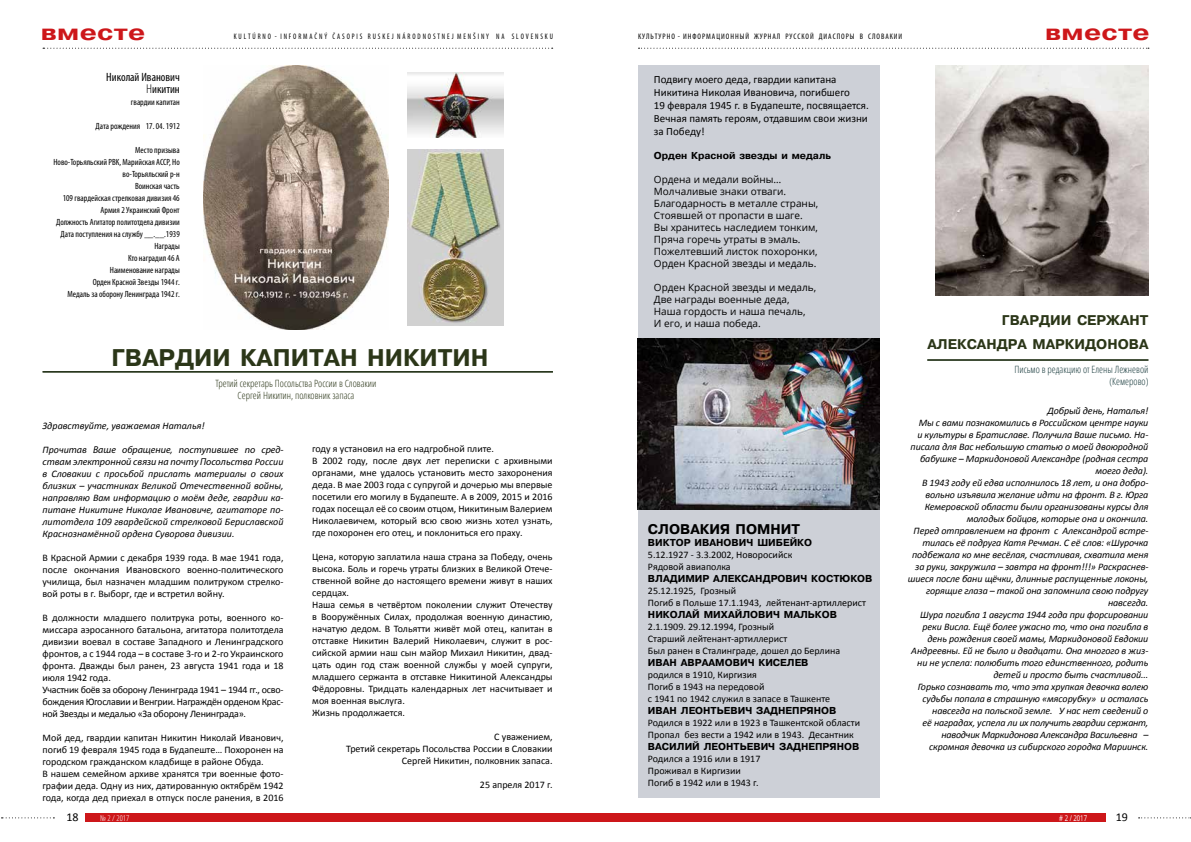
<style>
.page{position:relative;width:1191px;height:842px;background:#fff}
.page>*{position:absolute;margin:0;border:0;box-sizing:border-box;transform-origin:0 0}
.t1{font:700 24px "Pragmatica CTT";color:#2b3618}
.t2{font:700 22px "Pragmatica CTT";letter-spacing:.01em;color:#cd171a;scale:1.25 1}
.t3{font:700 14px/24px "Pragmatica CTT";color:#2b3618;text-align:right}
.t4{font:700 14px "Pragmatica CTT";color:#000}
.t5{font:condensed 12px/12px "Myriad Pro";color:#000;text-align:right}
.t6{font:12px "Calibri";color:#000}
.t7{font:11px/13.2px "Calibri";color:#000}
.t8{font:10px/12px "Calibri";color:#000}
.t9{font:italic 10px/12px "Calibri";letter-spacing:-.01em;color:#000;text-align:justify}
.t10{font:10px/12px "Open Sans";color:#000}
.t11{font:700 10px "Pragmatica CTT";color:#000}
.t12{font:italic 10px/12px "Myriad Pro";color:#000}
.t13{font:300 condensed 10px/12px "Open Sans";color:#2b3618;text-align:center}
.t14{font:300 condensed 10px/12px "Open Sans";color:#1b3d3f;text-align:right}
.t15{font:condensed 9px/12px "Myriad Pro";color:#000;text-align:right}
.t16{font:condensed 8px "Myriad Pro";letter-spacing:.12em;color:#000;scale:.9 1}
.t17{font:condensed 8px "Myriad Pro";letter-spacing:.12em;color:#000}
.t18{font:300 condensed 8px "Open Sans";color:#fff}
.t19{font:8px "Open Sans";color:#fff;scale:.75 1}
.s1{font-family:"Open Sans";font-weight:300}
.s2{font-family:"Calibri"}
</style>
<div class="page">
<svg style="left:638px;top:48px;width:511px;height:1px"></svg>
<svg style="left:43px;top:48px;width:510px;height:1px"></svg>
<div style="left:595px;top:814px;width:510px;height:8px;background:#cd171a"></div>
<div style="left:85px;top:814px;width:510px;height:8px;background:#cd171a"></div>
<svg style="left:1138px;top:817px;width:53px;height:1px"></svg>
<svg style="left:1px;top:817px;width:53px;height:1px"></svg>
<img style="left:204px;top:65px;width:184px;height:264px">
<hr style="left:43px;top:371px;width:510px;height:1px;background:#26351b">
<hr style="left:43px;top:372px;width:510px;height:1px;background:#26351b">
<hr style="left:927px;top:359px;width:221px;height:1px;background:#26351b">
<hr style="left:927px;top:360px;width:221px;height:1px;background:#26351b">
<img style="left:407px;top:73px;width:97px;height:64px">
<img style="left:407px;top:149px;width:97px;height:176px">
<div style="left:638px;top:65px;width:241px;height:732px;background:#cdd0d7"></div>
<img style="left:638px;top:338px;width:241px;height:171px">
<img style="left:935px;top:65px;width:213px;height:231px">
<h2 class="t2" style="left:41px;top:20px;width:85px">вместе</h2>
<p class="t16" style="left:234px;top:32px;width:356px">K U L T Ú R N O - I N F O R M A Č N Ý Č A S O P I S R U S K E J N Á R O D N O S T N E J M E N Š I N Y N A S L O V E N S K U</p>
<p class="t17" style="left:638px;top:32px;width:266px">КУЛЬТУРНО - ИНФОРМАЦИОННЫЙ ЖУРНАЛ РУССКОЙ ДИАСПОРЫ В СЛОВАКИИ</p>
<h2 class="t2" style="left:1045px;top:20px;width:85px">вместе</h2>
<p class="t5" style="left:106px;top:71px;width:75px">Николай Иванович<br><span class="s1">Н</span>икитин</p>
<p class="t15" style="left:131px;top:96px;width:50px">гвардии капитан</p>
<p class="t15" style="left:96px;top:120px;width:86px">Дата рождения 17. 04. 1912</p>
<p class="t15" style="left:53px;top:144px;width:128px">Место призыва<br>Ново-Торьяльский РВК, Марийская АССР, Но во-Торьяльский р-н<br>Воинская часть<br>109 гвардейская стрелковая дивизия 46<br>Армия 2 Украинский Фронт<br>Должность Агитатор политотдела дивизии<br>Дата поступления на службу __.__.1939<br>Награды<br>Кто наградил 46 А<br>Наименование награды<br>Орден Красной Звезды 1944 г.<br>Медаль за оборону Ленинграда 1942 г.</p>
<h1 class="t1" style="left:112px;top:344px;width:378px">ГВАРДИИ КАПИТАН НИКИТИН</h1>
<p class="t13" style="left:215px;top:377px;width:162px">Третий секретарь Посольства России в Словакии<br>Сергей Никитин, полковник запаса</p>
<p class="t9" style="left:43px;top:419px;width:164px">Здравствуйте, уважаемая Наталья!</p>
<p class="t12" style="left:43px;top:443px;width:242px"><span class="s2">Прочи</span>тав Ваше обращение, поступившее по сред&shy;ствам электронной связи на почту Посол<span class="s2">ьства России</span></p>
<p class="t9" style="left:43px;top:467px;width:242px">в Словакии с просьбой прислать материалы о своих близких – участниках Великой Отечественной войны, направляю Вам информацию о моём деде, гвардии ка&shy;питане Никитине Николае Ивановиче, агитаторе по&shy;литотдела 109 гвардейской стрелковой Бериславской Краснознамённой ордена Суворова дивизии.</p>
<p class="t8" style="left:43px;top:551px;width:242px;text-align:justify">В Красной Армии с декабря 1939 года. В мае 1941 года, после окончания Ивановского военно-политического училища, был назначен младшим политруком стрелко&shy;вой роты в г. Выборг, где и встретил войну.</p>
<p class="t8" style="left:43px;top:611px;width:242px">В должности младшего политрука роты, военного ко&shy;миссара аэросанного батальона, агитатора политотдела дивизии воевал в составе Западного и Ленинградского фронтов, а с 1944 года – в составе 3-го и 2-го Украинского фронта. Дважды был ранен, 23 августа 1941 года и 18 июля 1942 года.<br>Участник боёв за оборону Ленинграда 1941 – 1944 гг., осво&shy;бождения Югославии и Венгрии. Награждён орденом Крас&shy;ной Звезды и медалью «За оборону Ленинграда».</p>
<p class="t8" style="left:43px;top:731px;width:242px">Мой дед, гвардии капитан Никитин Николай Иванович, погиб 19 февраля 1945 года в Будапеште… Похоронен на городском гражданском кладбище в районе Обуда.<br>В нашем семейном архиве хранятся три военные фото&shy;графии деда. Одну из них, датированную октябрём 1942 года, когда дед приехал в отпуск после ранения, в 2016</p>
<p class="t8" style="left:312px;top:442px;width:242px">году я установил на его надгробной плите.<br>В 2002 году, после двух лет переписки с архивными органами, мне удалось установить место захоронения деда. В мае 2003 года с супругой и дочерью мы впервые посетили его могилу в Будапеште. А в 2009, 2015 и 2016 годах посещал её со своим отцом, Никитиным Валерием Николаевичем, который всю свою жизнь хотел узнать, где похоронен его отец, и поклониться его праху.</p>
<p class="t8" style="left:312px;top:550px;width:242px">Цена, которую заплатила наша страна за Победу, очень высока. Боль и горечь утраты близких в Великой Отече&shy;ственной войне до настоящего времени живут в наших сердцах.<br>Наша семья в четвёртом поколении служит Отечеству в Вооружённых Силах, продолжая военную династию, начатую дедом. В Тольятти живёт мой отец, капитан в отставке Никитин Валерий Николаевич, служит в рос&shy;сийской армии наш сын майор Михаил Никитин, двад&shy;цать один год стаж военной службы у моей супруги, младшего сержанта в отставке Никитиной Александры Фёдоровны. Тридцать календарных лет насчитывает и моя военная выслуга.<br>Жизнь продолжается.</p>
<p class="t8" style="left:346px;top:730px;width:208px;text-align:right">С уважением,<br>Третий секретарь Посольства России в Словакии<br>Сергей Никитин, полковник запаса.</p>
<p class="t8" style="left:480px;top:778px;width:74px">25 апреля 2017 г.</p>
<p class="t7" style="left:654px;top:72px;width:216px">Подвигу моего деда, гвардии капитана Никитина Николая Ивановича, погибшего<br>19 февраля 1945 г. в Будапеште, посвящается.<br>Вечная память героям, отдавшим свои жизни за Победу!</p>
<p class="t11" style="left:654px;top:150px;width:178px">Орден Красной звезды и медаль</p>
<p class="t10" style="left:654px;top:173px;width:166px">Ордена и медали войны…<br>Молчаливые знаки отваги.<br>Благодарность в металле страны,<br>Стоявшей от пропасти в шаге.<br>Вы хранитесь наследием тонким,<br>Пряча горечь утраты в эмаль.<br>Пожелтевший листок похоронки,<br>Орден Красной звезды и медаль.</p>
<p class="t10" style="left:654px;top:281px;width:164px">Орден Красной звезды и медаль,<br>Две награды военные деда,<br>Наша гордость и наша печаль,<br>И его, и наша победа.</p>
<h3 class="t4" style="left:648px;top:521px;width:154px">СЛОВАКИЯ ПОМНИТ</h3>
<p class="t11" style="left:648px;top:537px;width:166px">ВИКТОР ИВАНОВИЧ ШИБЕЙКО</p>
<p class="t8" style="left:648px;top:548px;width:146px">5.12.1927 - 3.3.2002, Новоросийск<br>Рядовой авиаполка</p>
<p class="t11" style="left:648px;top:573px;width:226px">ВЛАДИМИР АЛЕКСАНДРОВИЧ КОСТЮКОВ</p>
<p class="t8" style="left:648px;top:584px;width:219px">25.12.1925, Грозный<br>Погиб в Польше 17.1.1943, лейтенант-артиллерист</p>
<p class="t11" style="left:648px;top:609px;width:190px">НИКОЛАЙ МИХАЙЛОВИЧ МАЛЬКОВ</p>
<p class="t8" style="left:648px;top:620px;width:194px">2.1.1909. 29.12.1994, Грозный<br>Старший лейтенант-артиллерист<br>Был ранен в Сталинграде, дошел до Берлина</p>
<p class="t11" style="left:648px;top:657px;width:162px">ИВАН АВРААМОВИЧ КИСЕЛЕВ</p>
<p class="t8" style="left:648px;top:668px;width:184px">родился в 1910, Киргизия<br>Погиб в 1943 на передовой<br>с 1941 по 1942 служил в запасе в Ташкенте</p>
<p class="t11" style="left:648px;top:705px;width:190px">ИВАН ЛЕОНТЬЕВИЧ ЗАДНЕПРЯНОВ</p>
<p class="t8" style="left:648px;top:716px;width:214px">Родился в 1922 или в 1923 в Ташкентской области<br>Пропал без вести а 1942 или в 1943. Десантник</p>
<p class="t11" style="left:648px;top:741px;width:213px">ВАСИЛИЙ ЛЕОНТЬЕВИЧ ЗАДНЕПРЯНОВ</p>
<p class="t8" style="left:648px;top:752px;width:114px">Родился а 1916 или в 1917<br>Проживал в Киргизии<br>Погиб в 1942 или в 1943 г.</p>
<h3 class="t3" style="left:927px;top:309px;width:222px">ГВАРДИИ СЕРЖАНТ<br>АЛЕКСАНДРА МАРКИДОНОВА</h3>
<p class="t14" style="left:1014px;top:363px;width:136px">Письмо в редакцию от Елены Лежневой (Кемерово)</p>
<p class="t9" style="left:907px;top:404px;width:242px;text-align:right">Добрый день, Наталья!<br>Мы с вами познакомились в Российском центре науки<br>и культуры в Братиславе. Получила Ваше письмо. На&shy;писала для Вас небольшую статью о моей двоюродной бабушке – Маркидоновой Александре (родная сестра моего деда).<br>В 1943 году ей едва исполнилось 18 лет, и она добро&shy;вольно изъявила желание идти на фронт. В г. Юрга Кемеровской области были организованы курсы для молодых бойцов, которые она и окончила.<br>Перед отправлением на фронт с Александрой встре&shy;тилась её подруга Катя Речман. С её слов: «Шурочка подбежала ко мне весёлая, счастливая, схватила меня за руки, закружила – завтра на фронт!!!» Раскраснев&shy;шиеся после бани щёчки, длинные распущенные локоны, горящие глаза – такой она запомнила свою подругу навсегда.<br>Шура погибла 1 августа 1944 года при форсировании реки Висла. Ещё более ужасно то, что она погибла в день рождения своей мамы, Маркидоновой Евдокии Андреевны. Ей не было и двадцати. Она многого в жиз&shy;ни не успела: полюбить того единственного, родить детей и просто быть счастливой...<br>Горько сознавать то, что эта хрупкая девочка волею судьбы попала в страшную «мясорубку» и осталась навсегда на польской земле. У нас нет сведений о<br>её наградах, успела ли их получить гвардии сержант, наводчик Маркидонова Александра Васильевна – скромная девочка из сибирского городка Мариинск.</p>
<p class="t6" style="left:67px;top:809px;width:14px">18</p>
<p class="t18" style="left:100px;top:812px;width:31px">№ 2 / 2017</p>
<p class="t19" style="left:1059px;top:812px;width:39px"># 2 / 2017</p>
<p class="t6" style="left:1115px;top:809px;width:14px">19</p>
</div>
